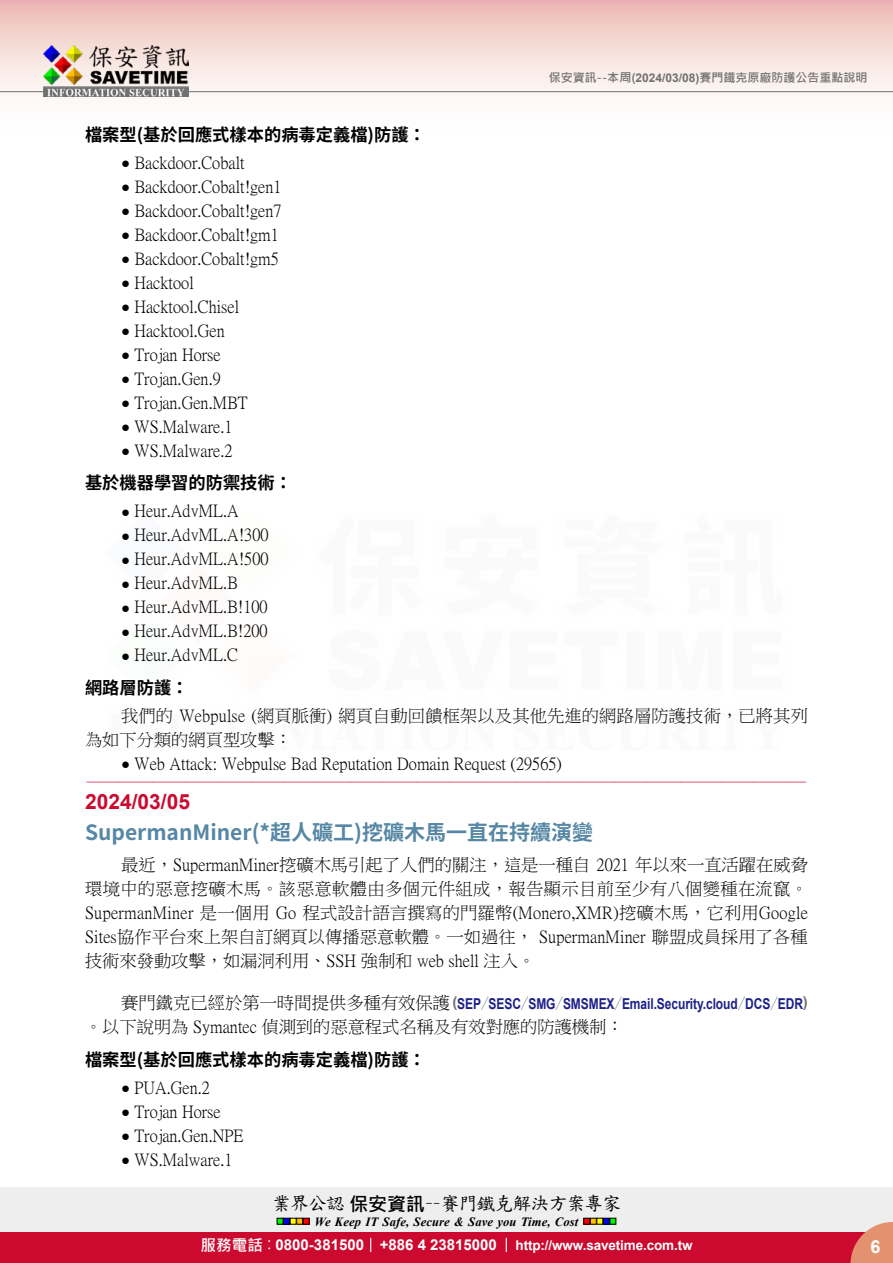
<style>
.page{position:relative;width:893px;height:1263px;background:#fff}
.page>*{position:absolute;margin:0;border:0;box-sizing:border-box;transform-origin:0 0}
.t1{font:700 21px "Source Han Sans TW";color:#5687a5}
.t2{font:700 21px "Arial";color:#cc0a2f}
.t3{font:18.9px "DF Kai Shu SB Estd BF";letter-spacing:-.05em;color:#000}
.t4{font:700 18px "Arial";color:#fff}
.t5{font:17.25px/24px "P Ming Li U";color:#000}
.t6{font:700 17.25px "Source Han Sans TW";color:#000}
.t7{font:16.5px "DF Kai Shu SB Estd BF";color:#cc0a2f}
.t8{font:700 15px "Arial";letter-spacing:-.005em;color:#1d2088;scale:.8 1}
.t9{font:700 13.5px "Arial";letter-spacing:-.01em;color:#fff}
.t10{font:italic 700 12.6px "Times New Roman";letter-spacing:.005em;color:#000}
.t11{font:700 12px "Microsoft Jheng Hei";color:#727171}
.s1{font-family:"Arial"}
.s2{font-family:"Arial";font-size:15px}
.s3{font-family:"P Ming Li U";font-weight:400;font-size:17.25px;color:#000}
.s4{color:#727171}
.s5{font-family:"Source Han Sans TW";font-weight:800;color:#727171}
.s6{font-family:"Microsoft Jheng Hei";font-weight:700}
.s7{font-family:"Microsoft Jheng Hei";font-size:15.6px}
.s8{font-family:"Microsoft Jheng Hei";font-weight:400;font-size:15.6px}
.s9{font-size:15px}
</style>
<div class="page">
<div style="left:0;top:1187px;width:893px;height:49px;background:#eee"></div>
<svg style="left:277px;top:1218px;width:32px;height:6px"></svg>
<svg style="left:584px;top:1218px;width:32px;height:6px"></svg>
<div style="left:0;top:1232px;width:893px;height:31px;background:#cc0a2f"></div>
<svg style="left:850px;top:1222px;width:43px;height:41px"></svg>
<svg style="left:370px;top:1238px;width:1px;height:14px"></svg>
<svg style="left:506px;top:1238px;width:1px;height:14px"></svg>
<div style="left:0;top:0;width:893px;height:141px;background:linear-gradient(to bottom,#efc0bb,#fff)"></div>
<hr style="left:0;top:91px;width:893px;height:1px;background:#727171">
<img style="left:44px;top:46px;width:145px;height:51px">
<p class="t11" style="left:549px;top:70px;width:320px">保安資訊--本周(<span class="s1">2024/03/08)</span>賽門鐵克原廠防護公告重點說明</p>
<p class="t6" style="left:85px;top:125px;width:342px">檔案型(基於回應式樣本的病毒定義檔)防護：</p>
<p class="t5" style="left:121px;top:150px;width:125px"><span class="s2">●</span> Backdoor.Cobalt</p>
<p class="t5" style="left:121px;top:174px;width:162px"><span class="s2">●</span> Backdoor.Cobalt!gen1</p>
<p class="t5" style="left:121px;top:198px;width:162px"><span class="s2">●</span> Backdoor.Cobalt!gen7</p>
<p class="t5" style="left:121px;top:222px;width:159px"><span class="s2">●</span> Backdoor.Cobalt!gm1</p>
<p class="t5" style="left:121px;top:246px;width:159px"><span class="s2">●</span> Backdoor.Cobalt!gm5</p>
<p class="t5" style="left:121px;top:270px;width:74px"><span class="s2">●</span> Hacktool</p>
<p class="t5" style="left:121px;top:294px;width:120px"><span class="s2">●</span> Hacktool.Chisel</p>
<p class="t5" style="left:121px;top:318px;width:105px"><span class="s2">●</span> Hacktool.Gen</p>
<p class="t5" style="left:121px;top:342px;width:101px"><span class="s2">●</span> Trojan Horse</p>
<p class="t5" style="left:121px;top:366px;width:101px"><span class="s2">●</span> Trojan.Gen.9</p>
<p class="t5" style="left:121px;top:390px;width:128px"><span class="s2">●</span> Trojan.Gen.MBT</p>
<p class="t5" style="left:121px;top:414px;width:113px"><span class="s2">●</span> WS.Malware.1</p>
<p class="t5" style="left:121px;top:438px;width:113px"><span class="s2">●</span> WS.Malware.2</p>
<p class="t6" style="left:85px;top:473px;width:209px">基於機器學習的防禦技術：</p>
<p class="t5" style="left:121px;top:499px;width:119px"><span class="s2">●</span> Heur.AdvML.A</p>
<p class="t5" style="left:121px;top:523px;width:149px"><span class="s2">●</span> Heur.AdvML.A!300</p>
<p class="t5" style="left:121px;top:547px;width:149px"><span class="s2">●</span> Heur.AdvML.A!500</p>
<p class="t5" style="left:121px;top:571px;width:118px"><span class="s2">●</span> Heur.AdvML.B</p>
<p class="t5" style="left:121px;top:595px;width:148px"><span class="s2">●</span> Heur.AdvML.B!100</p>
<p class="t5" style="left:121px;top:619px;width:148px"><span class="s2">●</span> Heur.AdvML.B!200</p>
<p class="t5" style="left:121px;top:643px;width:118px"><span class="s2">●</span> Heur.AdvML.C</p>
<p class="t6" style="left:85px;top:678px;width:105px">網路層防護：</p>
<p class="t5" style="left:85px;top:704px;width:724px;text-indent:36px">我們的 Webpulse (網頁脈衝) 網頁自動回饋框架以及其他先進的網路層防護技術，已將其列為如下分類的網頁型攻擊：</p>
<p class="t5" style="left:121px;top:752px;width:442px"><span class="s2">●</span> Web Attack: Webpulse Bad Reputation Domain Request (29565)</p>
<p class="t7" style="left:86px;top:773px;width:723px">-------------------------------------------------------------------------------------------------------------</p>
<p class="t2" style="left:85px;top:787px;width:107px">2024/03/05</p>
<p class="t1" style="left:85px;top:820px;width:510px">SupermanMiner(*超人礦工)挖礦木馬一直在持續演變</p>
<p class="t5" style="left:85px;top:853px;width:725px;text-align:justify;text-indent:36px">最近，SupermanMiner挖礦木馬引起了人們的關注，這是一種自 2021 年以來一直活躍在威脅環境中的惡意挖礦木馬。該惡意軟體由多個元件組成，報告顯示目前至少有八個變種在流竄。SupermanMiner 是一個用 Go 程式設計語言撰寫的門羅幣(Monero,XMR)挖礦木馬，它利用Google Sites協作平台來上架自訂網頁以傳播惡意軟體。一如過往， SupermanMiner 聯盟成員採用了各種技術來發動攻擊，如漏洞利用、SSH 強制和 web shell 注入。</p>
<p class="t8" style="left:121px;top:993px;width:860px"><span class="s3">賽門鐵克已經於第一時間提供多種有效保護</span><span class="s4">(</span>SEP<span class="s5">／</span>SESC<span class="s5">／</span>SMG<span class="s5">／</span>SMSMEX<span class="s5">／</span>Email.Security.cloud<span class="s5">／</span>DCS<span class="s5">／</span>EDR<span class="s4">)</span></p>
<p class="t5" style="left:85px;top:1015px;width:540px">。以下說明為 Symantec 偵測到的惡意程式名稱及有效對應的防護機制：</p>
<p class="t6" style="left:85px;top:1050px;width:342px">檔案型(基於回應式樣本的病毒定義檔)防護：</p>
<p class="t5" style="left:121px;top:1076px;width:90px"><span class="s2">●</span> PUA.Gen.2</p>
<p class="t5" style="left:121px;top:1100px;width:101px"><span class="s2">●</span> Trojan Horse</p>
<p class="t5" style="left:121px;top:1124px;width:124px"><span class="s2">●</span> Trojan.Gen.NPE</p>
<p class="t5" style="left:121px;top:1148px;width:113px"><span class="s2">●</span> WS.Malware.1</p>
<p class="t3" style="left:272px;top:1194px;width:351px">業界公認<span class="s6">保安資訊</span>－－賽門鐵克解決方案專家</p>
<p class="t10" style="left:315px;top:1212px;width:265px">We Keep IT Safe, Secure &amp; Save you Time, Cost</p>
<p class="t9" style="left:200px;top:1235px;width:494px"><span class="s7">服務電話</span><span class="s8">：</span><span class="s9">0800-381500 +886 4 23815000</span> http://www.savetime.com.tw</p>
<p class="t4" style="left:870px;top:1234px;width:12px">6</p>
</div>
